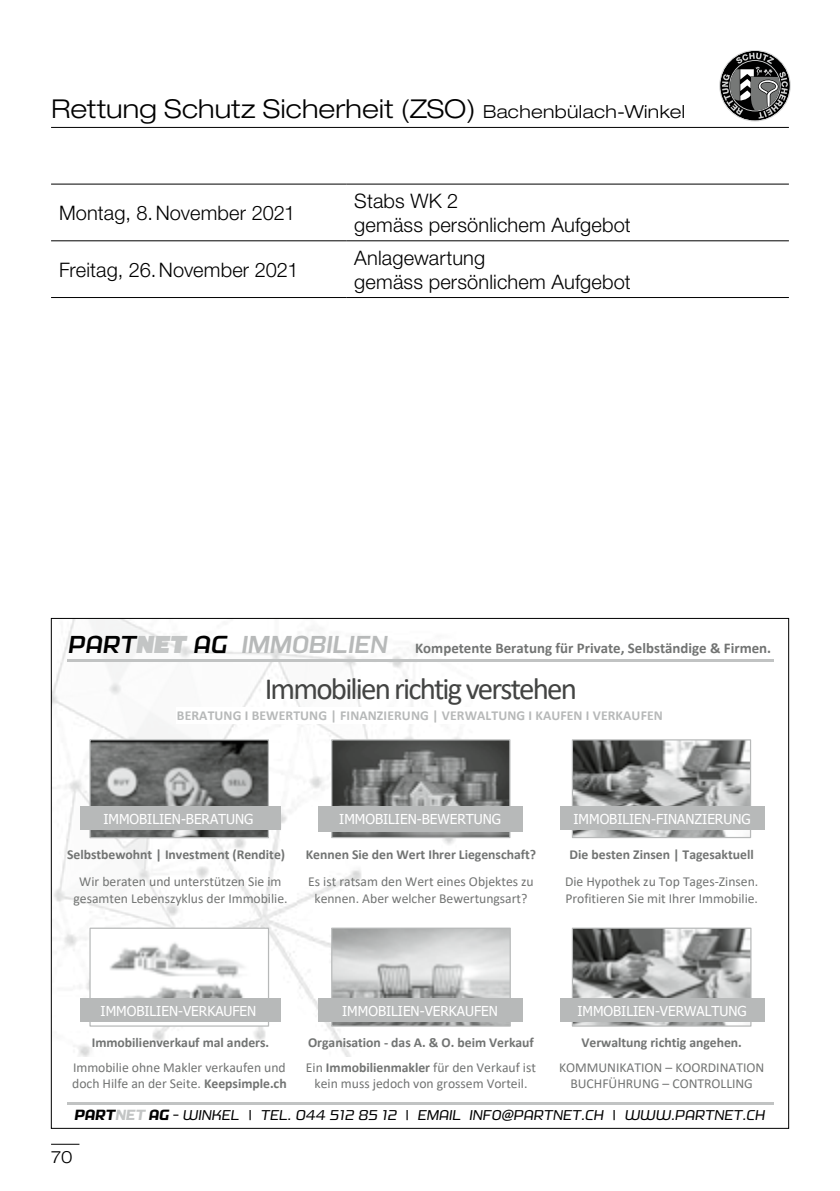
<style>
.page{position:relative;width:840px;height:1191px;background:#fff}
.page>*{position:absolute;margin:0;border:0;box-sizing:border-box;transform-origin:0 0}
.t1{font:31px "Calibri";letter-spacing:-.06em;color:#434443}
.t2{font:300 expanded 26px "Helvetica Neue";letter-spacing:.01em;color:#000}
.t3{font:300 20px/24px "Helvetica Neue";letter-spacing:.01em;color:#000}
.t4{font:300 expanded 17px "Helvetica Neue";color:#000}
.t5{font:700 14.8px "Calibri";color:#727473}
.t6{font:italic 14.2px "Morgan Big";color:#000}
.t7{font:13.6px/16.6px "Calibri";color:#727473;text-align:center}
.t8{font:700 13.6px/24.4px "Calibri";color:#727473}
.t9{font:13.6px "Tahoma";color:#fff}
.t10{font:700 13.6px "Calibri";letter-spacing:.005em;color:#b7b9b9}
.s1{font-size:18px}
.s2{font-family:"Morgan Big";font-weight:500;font-style:italic;font-size:24.6px;color:#000}
.s3{font-family:"Morgan Big";font-weight:900;font-style:italic;font-size:24.6px;color:#c3c5c5}
.s4{font-family:"Morgan Big";font-weight:500;font-style:italic;font-size:24.6px;color:#b7b9b9}
.s5{font-weight:700}
.s6{font-weight:400}
.s7{font-weight:700;font-size:14.8px}
.s8{font-weight:700;font-size:14.8px;color:#c3c5c5}
.s9{font-style:normal}
</style>
<div class="page">
<svg style="left:51px;top:1143px;width:28px;height:1px"></svg>
<hr style="left:51px;top:184px;width:295px;height:1px;background:#000">
<hr style="left:346px;top:184px;width:442px;height:1px;background:#000">
<hr style="left:51px;top:240px;width:295px;height:1px;background:#000">
<hr style="left:346px;top:240px;width:442px;height:1px;background:#000">
<hr style="left:51px;top:297px;width:295px;height:1px;background:#000">
<hr style="left:346px;top:297px;width:442px;height:1px;background:#000">
<svg style="left:719px;top:50px;width:71px;height:71px"></svg>
<hr style="left:51px;top:127px;width:737px;height:1px;background:#000">
<img style="left:53px;top:620px;width:431px;height:436px">
<hr style="left:67px;top:659px;width:706px;height:3px;background:#c1c3c3">
<div style="left:177px;top:707px;width:485px;height:17px;background:#fff"></div>
<hr style="left:67px;top:1101px;width:706px;height:3px;background:#c1c3c3">
<img style="left:91px;top:741px;width:176px;height:95px">
<div style="left:89px;top:739px;width:180px;height:99px;border:1px solid #b7b9b9"></div>
<img style="left:333px;top:741px;width:175px;height:95px">
<div style="left:331px;top:739px;width:179px;height:99px;border:1px solid #b7b9b9"></div>
<img style="left:573px;top:741px;width:175px;height:95px">
<div style="left:571px;top:739px;width:179px;height:99px;border:1px solid #b7b9b9"></div>
<img style="left:91px;top:929px;width:176px;height:95px">
<div style="left:89px;top:927px;width:180px;height:99px;border:1px solid #b7b9b9"></div>
<img style="left:333px;top:929px;width:175px;height:95px">
<div style="left:331px;top:927px;width:179px;height:99px;border:1px solid #b7b9b9"></div>
<img style="left:573px;top:929px;width:176px;height:95px">
<div style="left:571px;top:927px;width:180px;height:99px;border:1px solid #b7b9b9"></div>
<div style="left:80px;top:806px;width:200px;height:23px;background:#b7b9b9"></div>
<div style="left:318px;top:806px;width:204px;height:25px;background:#b7b9b9"></div>
<div style="left:559px;top:806px;width:204px;height:23px;background:#b7b9b9"></div>
<div style="left:80px;top:998px;width:200px;height:23px;background:#b7b9b9"></div>
<div style="left:318px;top:998px;width:204px;height:23px;background:#b7b9b9"></div>
<div style="left:559px;top:998px;width:204px;height:23px;background:#b7b9b9"></div>
<h2 class="t2" style="left:51px;top:94px;width:635px">Rettung Schutz Sicherheit (ZSO) <span class="s1">Bachenbülach-Winkel</span></h2>
<h3 class="t3" style="left:59px;top:201px;width:237px">Montag, 8.November 2021</h3>
<h3 class="t3" style="left:59px;top:257px;width:241px">Freitag, 26.November 2021</h3>
<h3 class="t3" style="left:354px;top:189px;width:278px">Stabs WK 2<br>gemäss persönlichem Aufgebot</h3>
<h3 class="t3" style="left:354px;top:245px;width:278px">Anlagewartung<br>gemäss persönlichem Aufgebot</h3>
<p class="t5" style="left:69px;top:638px;width:703px"><span class="s2">PART</span><span class="s3">NET</span> <span class="s2">AG</span> <span class="s4">IMMOBILIEN</span> Kompetente Beratung für Private, Selbständige &amp; Firmen.</p>
<h1 class="t1" style="left:264px;top:667px;width:313px">Immobilien richtig verstehen</h1>
<p class="t10" style="left:177px;top:706px;width:487px">BERATUNG I BEWERTUNG | FINANZIERUNG | VERWALTUNG I KAUFEN I VERKAUFEN</p>
<p class="t9" style="left:103px;top:809px;width:151px">IMMOBILIEN-BERATUNG</p>
<p class="t9" style="left:339px;top:809px;width:163px">IMMOBILIEN-BEWERTUNG</p>
<p class="t9" style="left:573px;top:809px;width:178px">IMMOBILIEN-FINANZIERUNG</p>
<p class="t8" style="left:67px;top:842px;width:219px">Selbstbewohnt | Investment (Rendite)</p>
<p class="t7" style="left:73px;top:873px;width:215px">Wir beraten und unterstützen Sie im gesamten Lebenszyklus der Immobilie.</p>
<p class="t8" style="left:306px;top:842px;width:232px">Kennen Sie den Wert Ihrer Liegenschaft?</p>
<p class="t7" style="left:308px;top:873px;width:227px">Es ist ratsam den Wert eines Objektes zu kennen. Aber welcher Bewertungsart?</p>
<p class="t8" style="left:569px;top:842px;width:185px">Die besten Zinsen | Tagesaktuell</p>
<p class="t7" style="left:564px;top:873px;width:195px;text-align:left">Die Hypothek zu Top Tages-Zinsen.<br>Profitieren Sie mit Ihrer Immobilie.</p>
<p class="t9" style="left:101px;top:1001px;width:157px">IMMOBILIEN-VERKAUFEN</p>
<p class="t9" style="left:342px;top:1001px;width:157px">IMMOBILIEN-VERKAUFEN</p>
<p class="t9" style="left:577px;top:1001px;width:170px">IMMOBILIEN-VERWALTUNG</p>
<p class="t8" style="left:92px;top:1030px;width:179px">Immobilienverkauf mal anders.</p>
<p class="t7" style="left:72px;top:1058px;width:216px;text-align:left">Immobilie ohne Makler verkaufen und doch Hilfe an der Seite. <span class="s5">Keepsimple.ch</span></p>
<p class="t8" style="left:306px;top:1030px;width:231px">Organisation - das A. &amp; O. beim Verkauf<br><span class="s6">Ein</span> Immobilienmakler <span class="s6">für den Verkauf ist</span></p>
<p class="t7" style="left:314px;top:1075px;width:214px">kein muss jedoch von grossem Vorteil.</p>
<p class="t8" style="left:581px;top:1030px;width:162px">Verwaltung richtig angehen.</p>
<p class="t7" style="left:558px;top:1058px;width:207px">KOMMUNIKATION – KOORDINATION<br>BUCHFÜHRUNG – CONTROLLING</p>
<p class="t6" style="left:75px;top:1106px;width:691px"><span class="s7">PART</span><span class="s8">NET</span> <span class="s7">AG</span> - wINKEL <span class="s9">|</span> TEL. 044 512 85 12 <span class="s9">|</span> EMAIL INFO@PARTNET.CH <span class="s9">|</span> WWW.PARTNET.CH</p>
<p class="t4" style="left:51px;top:1147px;width:23px">70</p>
</div>
